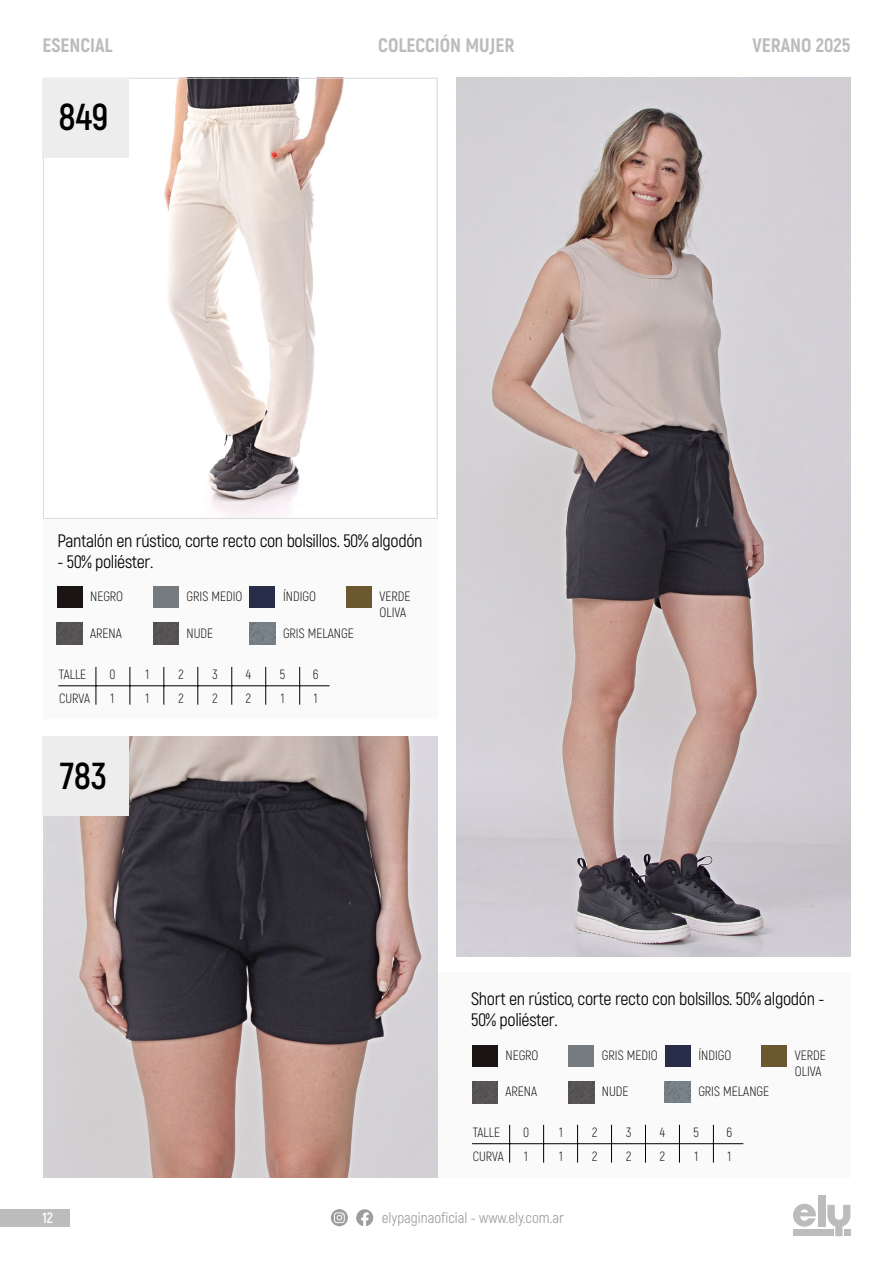
<style>
.page{position:relative;width:893px;height:1263px;background:#fff}
.page>*{position:absolute;margin:0;border:0;box-sizing:border-box;transform-origin:0 0}
.t1{font:700 37.5px "Akrobat";color:#000}
.t2{font:800 19.5px "Akrobat";color:#bcbcbc}
.t3{font:18px/21px "Akrobat";letter-spacing:-.02em;color:#000}
.t4{font:15px "Akrobat";color:#9d9d9c}
.t5{font:700 15px "Akrobat";color:#fff}
.t6{font:300 13.5px/16.2px "Akrobat";color:#000}
.t7{font:300 13.35px "Akrobat";color:#000}
</style>
<div class="page">
<svg style="left:356px;top:1209px;width:17px;height:17px"></svg>
<div style="left:331px;top:1209px;width:17px;height:17px;background:#9d9d9c;border-radius:50%"></div>
<svg style="left:334px;top:1212px;width:11px;height:11px"></svg>
<svg style="left:793px;top:1204px;width:23px;height:23px"></svg>
<svg style="left:827px;top:1205px;width:23px;height:31px"></svg>
<div style="left:818px;top:1195px;width:7px;height:32px;background:#bcbcbc"></div>
<div style="left:793px;top:1229px;width:40px;height:7px;background:#bcbcbc"></div>
<div style="left:844px;top:1229px;width:6px;height:7px;background:#bcbcbc"></div>
<div style="left:0;top:1209px;width:69px;height:18px;background:#bcbcbc"></div>
<div style="left:438px;top:972px;width:413px;height:205px;background:#fafafa"></div>
<img style="left:456px;top:78px;width:395px;height:879px">
<img style="left:92px;top:80px;width:252px;height:437px">
<img style="left:43px;top:736px;width:395px;height:441px">
<div style="left:43px;top:78px;width:86px;height:79px;background:#ededed"></div>
<div style="left:43px;top:736px;width:86px;height:80px;background:#ededed"></div>
<hr style="left:472px;top:1143px;width:271px;height:1px;background:#000">
<hr style="left:509px;top:1125px;width:1px;height:37px;background:#000">
<hr style="left:543px;top:1125px;width:1px;height:37px;background:#000">
<hr style="left:577px;top:1125px;width:1px;height:37px;background:#000">
<hr style="left:611px;top:1125px;width:1px;height:37px;background:#000">
<hr style="left:645px;top:1125px;width:1px;height:37px;background:#000">
<hr style="left:679px;top:1125px;width:1px;height:37px;background:#000">
<hr style="left:713px;top:1125px;width:1px;height:37px;background:#000">
<div style="left:43px;top:519px;width:395px;height:200px;background:#fafafa"></div>
<hr style="left:58px;top:685px;width:272px;height:1px;background:#000">
<hr style="left:96px;top:667px;width:1px;height:38px;background:#000">
<hr style="left:130px;top:667px;width:1px;height:38px;background:#000">
<hr style="left:164px;top:667px;width:1px;height:38px;background:#000">
<hr style="left:198px;top:667px;width:1px;height:38px;background:#000">
<hr style="left:231px;top:667px;width:1px;height:38px;background:#000">
<hr style="left:265px;top:667px;width:1px;height:38px;background:#000">
<hr style="left:299px;top:667px;width:1px;height:38px;background:#000">
<div style="left:472px;top:1045px;width:26px;height:22px;background:#1a1413"></div>
<div style="left:665px;top:1045px;width:26px;height:22px;background:#272d49"></div>
<div style="left:568px;top:1045px;width:26px;height:22px;background:#767b7f"></div>
<div style="left:761px;top:1045px;width:26px;height:22px;background:#6b582f"></div>
<img style="left:472px;top:1081px;width:26px;height:22px">
<img style="left:568px;top:1081px;width:26px;height:22px">
<div style="left:57px;top:587px;width:25px;height:21px;background:#1a1413"></div>
<div style="left:249px;top:587px;width:26px;height:21px;background:#272d49"></div>
<div style="left:153px;top:587px;width:26px;height:21px;background:#767b7f"></div>
<div style="left:346px;top:587px;width:26px;height:21px;background:#6b582f"></div>
<img style="left:57px;top:623px;width:25px;height:21px">
<img style="left:153px;top:623px;width:26px;height:21px">
<img style="left:665px;top:1081px;width:26px;height:22px">
<img style="left:249px;top:623px;width:26px;height:21px">
<p class="t2" style="left:42px;top:33px;width:72px">ESENCIAL</p>
<p class="t2" style="left:378px;top:33px;width:138px">COLECCIÓN MUJER</p>
<p class="t2" style="left:752px;top:33px;width:100px">VERANO 2025</p>
<h1 class="t1" style="left:58px;top:94px;width:52px">849</h1>
<h1 class="t1" style="left:78px;top:94px;width:33px">23</h1>
<p class="t3" style="left:58px;top:530px;width:366px">Pantalón en rústico, corte recto con bolsillos. 50% algodón</p>
<p class="t3" style="left:58px;top:551px;width:97px">- 50% poliéster.</p>
<p class="t6" style="left:187px;top:588px;width:57px">GRIS MEDIO</p>
<p class="t6" style="left:283px;top:588px;width:34px">ÍNDIGO</p>
<p class="t6" style="left:379px;top:588px;width:32px">VERDE<br>OLIVA</p>
<p class="t6" style="left:90px;top:588px;width:34px">NEGRO</p>
<p class="t6" style="left:90px;top:625px;width:33px">ARENA</p>
<p class="t6" style="left:187px;top:625px;width:28px">NUDE</p>
<p class="t6" style="left:283px;top:625px;width:72px">GRIS MELANGE</p>
<p class="t7" style="left:59px;top:666px;width:29px">TALLE</p>
<p class="t7" style="left:109px;top:666px;width:8px">0</p>
<p class="t7" style="left:145px;top:666px;width:5px">1</p>
<p class="t7" style="left:178px;top:666px;width:7px">2</p>
<p class="t7" style="left:212px;top:666px;width:7px">3</p>
<p class="t7" style="left:246px;top:666px;width:7px">4</p>
<p class="t7" style="left:280px;top:666px;width:7px">5</p>
<p class="t7" style="left:313px;top:666px;width:7px">6</p>
<p class="t7" style="left:59px;top:690px;width:32px">CURVA</p>
<p class="t7" style="left:111px;top:690px;width:5px">1</p>
<p class="t7" style="left:145px;top:690px;width:5px">1</p>
<p class="t7" style="left:178px;top:690px;width:7px">2</p>
<p class="t7" style="left:212px;top:690px;width:7px">2</p>
<p class="t7" style="left:246px;top:690px;width:7px">2</p>
<p class="t7" style="left:281px;top:690px;width:5px">1</p>
<p class="t7" style="left:314px;top:690px;width:5px">1</p>
<h1 class="t1" style="left:61px;top:752px;width:48px">783</h1>
<h1 class="t1" style="left:61px;top:752px;width:52px">865</h1>
<p class="t3" style="left:471px;top:988px;width:355px">Short en rústico, corte recto con bolsillos. 50% algodón -<br>50% poliéster.</p>
<p class="t6" style="left:602px;top:1047px;width:57px">GRIS MEDIO</p>
<p class="t6" style="left:698px;top:1047px;width:34px">ÍNDIGO</p>
<p class="t6" style="left:795px;top:1047px;width:32px">VERDE<br>OLIVA</p>
<p class="t6" style="left:506px;top:1047px;width:34px">NEGRO</p>
<p class="t6" style="left:506px;top:1083px;width:33px">ARENA</p>
<p class="t6" style="left:602px;top:1083px;width:28px">NUDE</p>
<p class="t6" style="left:698px;top:1083px;width:72px">GRIS MELANGE</p>
<p class="t7" style="left:473px;top:1124px;width:29px">TALLE</p>
<p class="t7" style="left:523px;top:1124px;width:8px">0</p>
<p class="t7" style="left:559px;top:1124px;width:5px">1</p>
<p class="t7" style="left:592px;top:1124px;width:7px">2</p>
<p class="t7" style="left:626px;top:1124px;width:7px">3</p>
<p class="t7" style="left:660px;top:1124px;width:7px">4</p>
<p class="t7" style="left:694px;top:1124px;width:7px">5</p>
<p class="t7" style="left:726px;top:1124px;width:7px">6</p>
<p class="t7" style="left:473px;top:1148px;width:32px">CURVA</p>
<p class="t7" style="left:524px;top:1148px;width:5px">1</p>
<p class="t7" style="left:559px;top:1148px;width:5px">1</p>
<p class="t7" style="left:592px;top:1148px;width:7px">2</p>
<p class="t7" style="left:626px;top:1148px;width:7px">2</p>
<p class="t7" style="left:660px;top:1148px;width:7px">2</p>
<p class="t7" style="left:694px;top:1148px;width:5px">1</p>
<p class="t7" style="left:727px;top:1148px;width:5px">1</p>
<p class="t5" style="left:43px;top:1208px;width:12px">12</p>
<p class="t4" style="left:382px;top:1208px;width:184px">elypaginaoficial - www.ely.com.ar</p>
</div>
